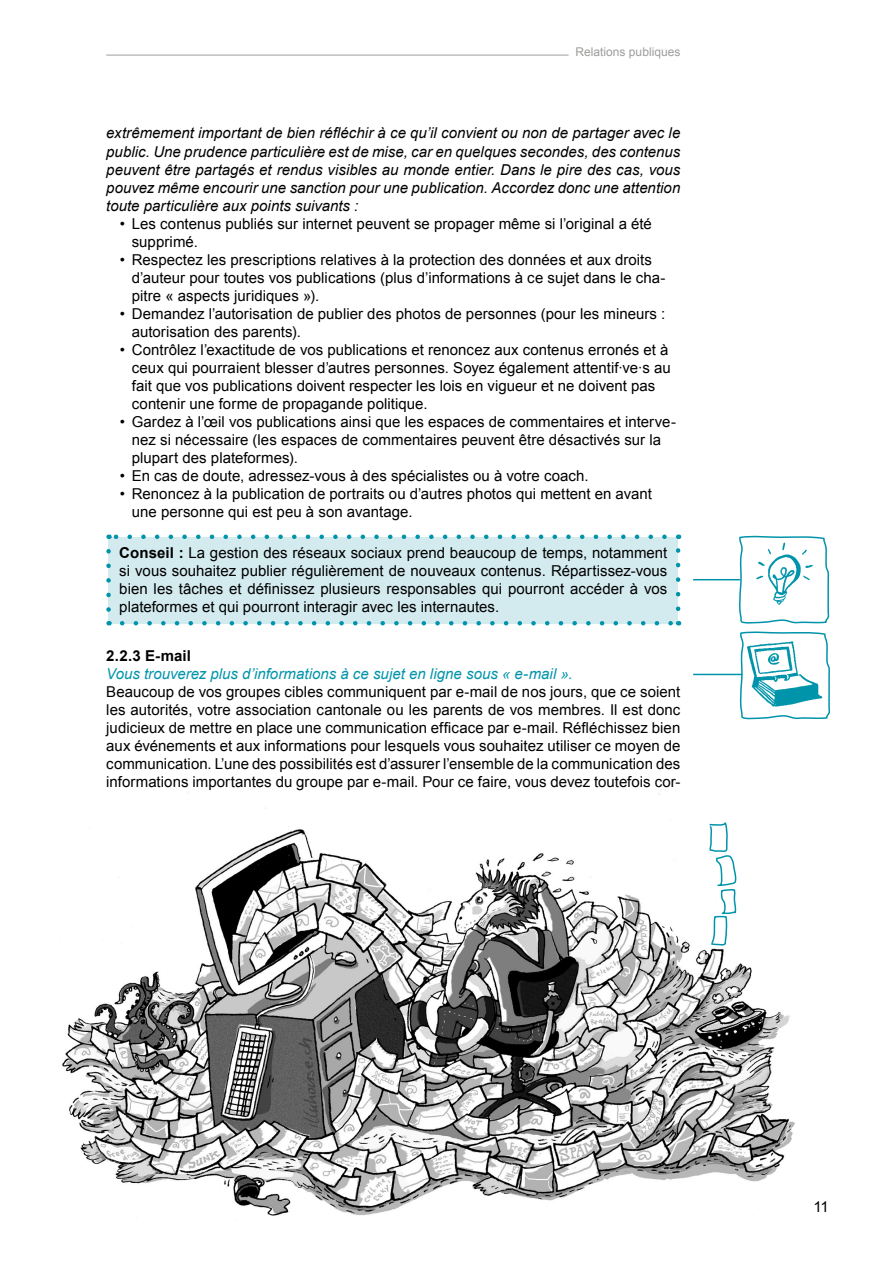
<style>
.page{position:relative;width:893px;height:1263px;background:#fff}
.page>*{position:absolute;margin:0;border:0;box-sizing:border-box;transform-origin:0 0}
.t1{font:15px/18px "Arial";color:#000}
.t2{font:italic 15px/18px "Arial";color:#000;text-align:justify}
.t3{font:italic 15px "Arial";color:#0094aa}
.t4{font:700 15px "Arial";color:#000}
.t5{font:12px "Arial";color:#9d9d9c}
.s1{font-weight:700}
</style>
<div class="page">
<hr style="left:106px;top:55px;width:463px;height:1px;background:#9d9d9c">
<div style="left:109px;top:537px;width:569px;height:86px;background:#d3eaef"></div>
<svg style="left:122px;top:621px;width:549px;height:4px"></svg>
<svg style="left:106px;top:551px;width:5px;height:74px"></svg>
<svg style="left:676px;top:534px;width:4px;height:75px"></svg>
<svg style="left:109px;top:534px;width:556px;height:5px"></svg>
<svg style="left:738px;top:536px;width:92px;height:88px"></svg>
<hr style="left:693px;top:579px;width:47px;height:1px;background:#0094aa">
<img style="left:62px;top:792px;width:732px;height:424px">
<svg style="left:708px;top:820px;width:29px;height:126px"></svg>
<svg style="left:739px;top:631px;width:92px;height:89px"></svg>
<hr style="left:693px;top:674px;width:49px;height:1px;background:#0094aa">
<p class="t5" style="left:576px;top:43px;width:106px">Relations publiques</p>
<p class="t2" style="left:106px;top:124px;width:575px">extrêmement important de bien réfléchir à ce qu’il convient ou non de partager avec le public. Une prudence particulière est de mise, car en quelques secondes, des contenus peuvent être partagés et rendus visibles au monde entier. Dans le pire des cas, vous pouvez même encourir une sanction pour une publication. Accordez donc une attention toute particulière aux points suivants :</p>
<p class="t1" style="left:132px;top:214px;width:522px;text-indent:-12px">• Les contenus publiés sur internet peuvent se propager même si l’original a été supprimé.</p>
<p class="t1" style="left:132px;top:250px;width:535px;text-indent:-12px">• Respectez les prescriptions relatives à la protection des données et aux droits d’auteur pour toutes vos publications (plus d’informations à ce sujet dans le cha&shy;pitre « aspects juridiques »).</p>
<p class="t1" style="left:132px;top:304px;width:535px;text-indent:-12px">• Demandez l’autorisation de publier des photos de personnes (pour les mineurs : autorisation des parents).</p>
<p class="t1" style="left:132px;top:340px;width:540px;text-indent:-12px">• Contrôlez l’exactitude de vos publications et renoncez aux contenus erronés et à ceux qui pourraient blesser d’autres personnes. Soyez également attentif·ve·s au fait que vos publications doivent respecter les lois en vigueur et ne doivent pas contenir une forme de propagande politique.</p>
<p class="t1" style="left:132px;top:412px;width:546px;text-indent:-12px">• Gardez à l’œil vos publications ainsi que les espaces de commentaires et interve&shy;nez si nécessaire (les espaces de commentaires peuvent être désactivés sur la plupart des plateformes).</p>
<p class="t1" style="left:120px;top:466px;width:470px">• En cas de doute, adressez-vous à des spécialistes ou à votre coach.</p>
<p class="t1" style="left:132px;top:484px;width:522px;text-indent:-12px">• Renoncez à la publication de portraits ou d’autres photos qui mettent en avant une personne qui est peu à son avantage.</p>
<p class="t1" style="left:119px;top:544px;width:550px;text-align:justify"><span class="s1">Conseil :</span> La gestion des réseaux sociaux prend beaucoup de temps, notamment si vous souhaitez publier régulièrement de nouveaux contenus. Répartissez-vous bien les tâches et définissez plusieurs responsables qui pourront accéder à vos plateformes et qui pourront interagir avec les internautes.</p>
<p class="t4" style="left:106px;top:645px;width:86px">2.2.3 E-mail</p>
<p class="t3" style="left:106px;top:664px;width:468px">Vous trouverez plus d’informations à ce sujet en ligne sous « e-mail ».</p>
<p class="t1" style="left:106px;top:682px;width:576px;text-align:justify">Beaucoup de vos groupes cibles communiquent par e-mail de nos jours, que ce soient les autorités, votre association cantonale ou les parents de vos membres. Il est donc judicieux de mettre en place une communication efficace par e-mail. Réfléchissez bien aux événements et aux informations pour lesquels vous souhaitez utiliser ce moyen de communication. L’une des possibilités est d’assurer l’ensemble de la communication des informations importantes du groupe par e-mail. Pour ce faire, vous devez toutefois cor-</p>
<p class="t1" style="left:813px;top:1198px;width:17px">11</p>
</div>
